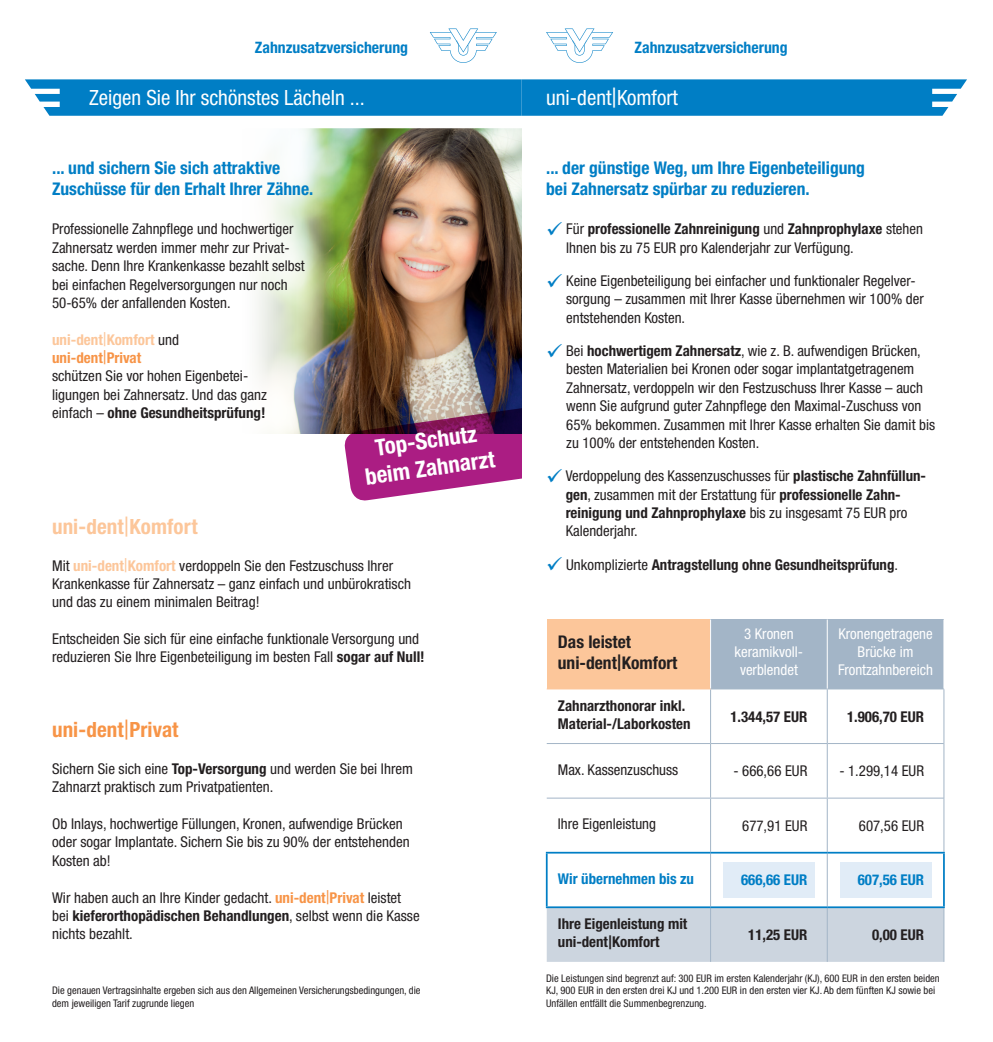
<style>
.page{position:relative;width:993px;height:1042px;background:#fff}
.page>*{position:absolute;margin:0;border:0;box-sizing:border-box;transform-origin:0 0}
.t1{font:700 condensed 22.93px/27.5px "Helvetica Neue LT Std";color:#fff;text-align:center}
.t2{font:condensed 21px "Helvetica Neue LT Std";color:#fff}
.t3{font:700 condensed 21px "Helvetica Neue LT Std";letter-spacing:.005em;color:#fcc69a}
.t4{font:700 condensed 21px "Helvetica Neue LT Std";letter-spacing:.005em;color:#f79447}
.t5{font:700 condensed 17.5px/21px "Helvetica Neue LT Std";color:#007ec5}
.t6{font:700 condensed 17.5px/21px "Helvetica Neue LT Std";color:#231f20}
.t7{font:700 condensed 15.75px "Helvetica Neue LT Std";color:#007ec5}
.t8{font:condensed 14.88px/18.4px "Helvetica Neue LT Std";color:#231f20}
.t9{font:700 condensed 14.88px/17.8px "Helvetica Neue LT Std";color:#231f20}
.t10{font:condensed 14.88px/17.8px "Helvetica Neue LT Std";color:#fff;text-align:center}
.t11{font:700 condensed 14.88px "Helvetica Neue LT Std";color:#007ec5}
.t12{font:condensed 10.5px/12.6px "Helvetica Neue LT Std";color:#231f20}
.s1{font-weight:700;color:#fcc69a}
.s2{font-family:"Arial";font-stretch:normal;color:#fcc69a}
.s3{font-weight:700;color:#f79447}
.s4{font-family:"Arial";font-stretch:normal;color:#f79447}
.s5{font-weight:700}
.s6{font-family:"Arial";font-weight:400;font-stretch:normal}
.s7{font-family:"Arial";font-stretch:normal}
.s8{color:#007ec5}
.s9{font-weight:400}
</style>
<div class="page">
<img style="left:257px;top:129px;width:264px;height:304px">
<div style="left:723px;top:862px;width:91px;height:36px;background:#e1ecf7"></div>
<div style="left:840px;top:862px;width:91px;height:36px;background:#e1ecf7"></div>
<svg style="left:25px;top:79px;width:941px;height:37px;background:#0e85c8"></svg>
<svg style="left:546px;top:29px;width:67px;height:34px"></svg>
<svg style="left:430px;top:29px;width:66px;height:34px"></svg>
<svg style="left:343px;top:405px;width:178px;height:96px;background:#9f4282"></svg>
<div style="left:546px;top:619px;width:164px;height:70px;background:#fcc69a"></div>
<div style="left:710px;top:619px;width:117px;height:70px;background:#a3b5c7"></div>
<div style="left:827px;top:619px;width:116px;height:70px;background:#a3b5c7"></div>
<svg style="left:546px;top:689px;width:397px;height:163px"></svg>
<div style="left:546px;top:908px;width:397px;height:54px;background:#ccd5df"></div>
<hr style="left:710px;top:689px;width:1px;height:54px;background:#a3b5c7">
<hr style="left:710px;top:744px;width:1px;height:53px;background:#a3b5c7">
<hr style="left:710px;top:798px;width:1px;height:54px;background:#a3b5c7">
<hr style="left:710px;top:853px;width:1px;height:53px;background:#a3b5c7">
<hr style="left:710px;top:908px;width:1px;height:54px;background:#a3b5c7">
<hr style="left:710px;top:619px;width:1px;height:69px;background:#fff">
<hr style="left:826px;top:619px;width:1px;height:69px;background:#fff">
<hr style="left:826px;top:689px;width:1px;height:54px;background:#a3b5c7">
<hr style="left:943px;top:689px;width:1px;height:54px;background:#a3b5c7">
<hr style="left:826px;top:744px;width:1px;height:53px;background:#a3b5c7">
<hr style="left:943px;top:743px;width:1px;height:55px;background:#a3b5c7">
<hr style="left:826px;top:798px;width:1px;height:54px;background:#a3b5c7">
<hr style="left:943px;top:798px;width:1px;height:54px;background:#a3b5c7">
<hr style="left:826px;top:853px;width:1px;height:53px;background:#a3b5c7">
<hr style="left:826px;top:908px;width:1px;height:54px;background:#a3b5c7">
<hr style="left:943px;top:908px;width:1px;height:54px;background:#a3b5c7">
<hr style="left:546px;top:797px;width:164px;height:1px;background:#a3b5c7">
<hr style="left:710px;top:797px;width:117px;height:1px;background:#a3b5c7">
<hr style="left:827px;top:797px;width:116px;height:1px;background:#a3b5c7">
<hr style="left:546px;top:743px;width:164px;height:1px;background:#a3b5c7">
<hr style="left:710px;top:743px;width:117px;height:1px;background:#a3b5c7">
<hr style="left:827px;top:743px;width:116px;height:1px;background:#a3b5c7">
<hr style="left:545px;top:852px;width:165px;height:1px;background:#007ec5">
<hr style="left:545px;top:853px;width:2px;height:53px;background:#007ec5">
<hr style="left:710px;top:852px;width:117px;height:1px;background:#007ec5">
<hr style="left:827px;top:852px;width:117px;height:1px;background:#007ec5">
<hr style="left:942px;top:853px;width:2px;height:53px;background:#007ec5">
<hr style="left:545px;top:906px;width:165px;height:2px;background:#007ec5">
<hr style="left:710px;top:906px;width:117px;height:2px;background:#007ec5">
<hr style="left:827px;top:906px;width:117px;height:2px;background:#007ec5">
<p class="t7" style="left:255px;top:38px;width:155px">Zahnzusatzversicherung</p>
<h2 class="t2" style="left:89px;top:85px;width:277px">Zeigen Sie Ihr schönstes Lächeln ...</h2>
<p class="t5" style="left:52px;top:157px;width:262px">... und sichern Sie sich attraktive<br>Zuschüsse für den Erhalt Ihrer Zähne.</p>
<p class="t8" style="left:52px;top:220px;width:254px">Professionelle Zahnpflege und hochwertiger Zahnersatz werden immer mehr zur Privat&shy;sache. Denn Ihre Krankenkasse bezahlt selbst bei einfachen Regelversorgungen nur noch 50-65% der anfallenden Kosten.</p>
<p class="t8" style="left:52px;top:330px;width:216px"><span class="s1">uni-dent</span><span class="s2">|</span><span class="s1">Komfort</span> und <span class="s3">uni-dent</span><span class="s4">|</span><span class="s3">Privat<br></span>schützen Sie vor hohen Eigenbetei&shy;ligungen bei Zahnersatz. Und das ganz einfach – <span class="s5">ohne Gesundheitsprüfung!</span></p>
<h1 class="t1" style="left:359px;top:435px;width:132px;rotate:-8deg">Top-Schutz beim Zahnarzt</h1>
<h2 class="t3" style="left:52px;top:513px;width:147px">uni-dent<span class="s6">|</span>Komfort</h2>
<p class="t8" style="left:52px;top:556px;width:360px">Mit <span class="s1">uni-dent</span><span class="s2">|</span><span class="s1">Komfort</span> verdoppeln Sie den Festzuschuss Ihrer<br>Krankenkasse für Zahnersatz – ganz einfach und unbürokratisch und das zu einem minimalen Beitrag!</p>
<p class="t8" style="left:52px;top:629px;width:374px">Entscheiden Sie sich für eine einfache funktionale Versorgung und reduzieren Sie Ihre Eigenbeteiligung im besten Fall <span class="s5">sogar auf Null!</span></p>
<h2 class="t4" style="left:52px;top:717px;width:128px">uni-dent<span class="s6">|</span>Privat</h2>
<p class="t8" style="left:52px;top:759px;width:362px">Sichern Sie sich eine <span class="s5">Top-Versorgung</span> und werden Sie bei Ihrem<br>Zahnarzt praktisch zum Privatpatienten.</p>
<p class="t8" style="left:52px;top:814px;width:359px">Ob Inlays, hochwertige Füllungen, Kronen, aufwendige Brücken oder sogar Implantate. Sichern Sie bis zu 90% der entstehenden<br>Kosten ab!</p>
<p class="t8" style="left:52px;top:888px;width:369px">Wir haben auch an Ihre Kinder gedacht. <span class="s3">uni-dent</span><span class="s4">|</span><span class="s3">Privat</span> leistet bei <span class="s5">kieferorthopädischen Behandlungen</span>, selbst wenn die Kasse nichts bezahlt.</p>
<p class="t12" style="left:52px;top:984px;width:370px">Die genauen Vertragsinhalte ergeben sich aus den Allgemeinen Versicherungsbedingungen, die dem jeweiligen Tarif zugrunde liegen</p>
<p class="t7" style="left:634px;top:38px;width:155px">Zahnzusatzversicherung</p>
<h2 class="t2" style="left:546px;top:86px;width:133px">uni-dent<span class="s7">|</span>Komfort</h2>
<p class="t5" style="left:546px;top:157px;width:320px">... der günstige Weg, um Ihre Eigenbeteiligung bei Zahnersatz spürbar zu reduzieren.</p>
<p class="t8" style="left:566px;top:220px;width:358px;text-indent:-20px"><span class="s8">✓</span> Für <span class="s5">professionelle Zahnreinigung</span> und <span class="s5">Zahnprophylaxe</span> stehen<br>Ihnen bis zu 75 EUR pro Kalenderjahr zur Verfügung.</p>
<p class="t8" style="left:566px;top:271px;width:359px;text-indent:-20px"><span class="s8">✓</span> Keine Eigenbeteiligung bei einfacher und funktionaler Regelver&shy;sorgung – zusammen mit Ihrer Kasse übernehmen wir 100% der entstehenden Kosten.</p>
<p class="t8" style="left:566px;top:341px;width:370px;text-indent:-20px"><span class="s8">✓</span> Bei <span class="s5">hochwertigem Zahnersatz</span>, wie z. B. aufwendigen Brücken, besten Materialien bei Kronen oder sogar implantatgetragenem Zahnersatz, verdoppeln wir den Festzuschuss Ihrer Kasse – auch wenn Sie aufgrund guter Zahnpflege den Maximal-Zuschuss von 65% bekommen. Zusammen mit Ihrer Kasse erhalten Sie damit bis zu 100% der entstehenden Kosten.</p>
<p class="t8" style="left:565px;top:467px;width:362px;text-indent:-20px"><span class="s8">✓</span> Verdoppelung des Kassenzuschusses für <span class="s5">plastische Zahnfüllun&shy;gen</span>, zusammen mit der Erstattung für <span class="s5">professionelle Zahn&shy;reinigung und Zahnprophylaxe</span> bis zu insgesamt 75 EUR pro Kalenderjahr.</p>
<p class="t9" style="left:546px;top:555px;width:353px"><span class="s8">✓</span> <span class="s9">Unkomplizierte</span> Antragstellung ohne Gesundheitsprüfung<span class="s9">.</span></p>
<p class="t6" style="left:557px;top:631px;width:121px">Das leistet uni-dent<span class="s7">|</span>Komfort</p>
<p class="t10" style="left:734px;top:625px;width:70px">3 Kronen keramikvoll&shy;verblendet</p>
<p class="t10" style="left:837px;top:625px;width:96px">Kronengetragene<br>Brücke im<br>Frontzahnbereich</p>
<p class="t9" style="left:557px;top:697px;width:134px">Zahnarzthonorar inkl.<br>Material-/Laborkosten</p>
<p class="t9" style="left:730px;top:707px;width:78px">1.344,57 EUR</p>
<p class="t9" style="left:846px;top:707px;width:78px">1.906,70 EUR</p>
<p class="t8" style="left:557px;top:760px;width:122px">Max. Kassenzuschuss</p>
<p class="t8" style="left:733px;top:761px;width:75px">- 666,66 EUR</p>
<p class="t8" style="left:839px;top:761px;width:86px">- 1.299,14 EUR</p>
<p class="t8" style="left:557px;top:814px;width:100px">Ihre Eigenleistung</p>
<p class="t8" style="left:742px;top:816px;width:67px">677,91 EUR</p>
<p class="t8" style="left:858px;top:816px;width:67px">607,56 EUR</p>
<p class="t11" style="left:557px;top:869px;width:138px">Wir übernehmen bis zu</p>
<p class="t11" style="left:740px;top:871px;width:68px">666,66 EUR</p>
<p class="t11" style="left:857px;top:871px;width:68px">607,56 EUR</p>
<p class="t9" style="left:557px;top:915px;width:131px">Ihre Eigenleistung mit uni-dent<span class="s7">|</span>Komfort</p>
<p class="t9" style="left:748px;top:925px;width:61px">11,25 EUR</p>
<p class="t9" style="left:871px;top:925px;width:53px">0,00 EUR</p>
<p class="t12" style="left:546px;top:971px;width:395px">Die Leistungen sind begrenzt auf: 300 EUR im ersten Kalenderjahr (KJ), 600 EUR in den ersten beiden<br>KJ, 900 EUR in den ersten drei KJ und 1.200 EUR in den ersten vier KJ. Ab dem fünften KJ sowie bei<br>Unfällen entfällt die Summenbegrenzung.</p>
</div>
